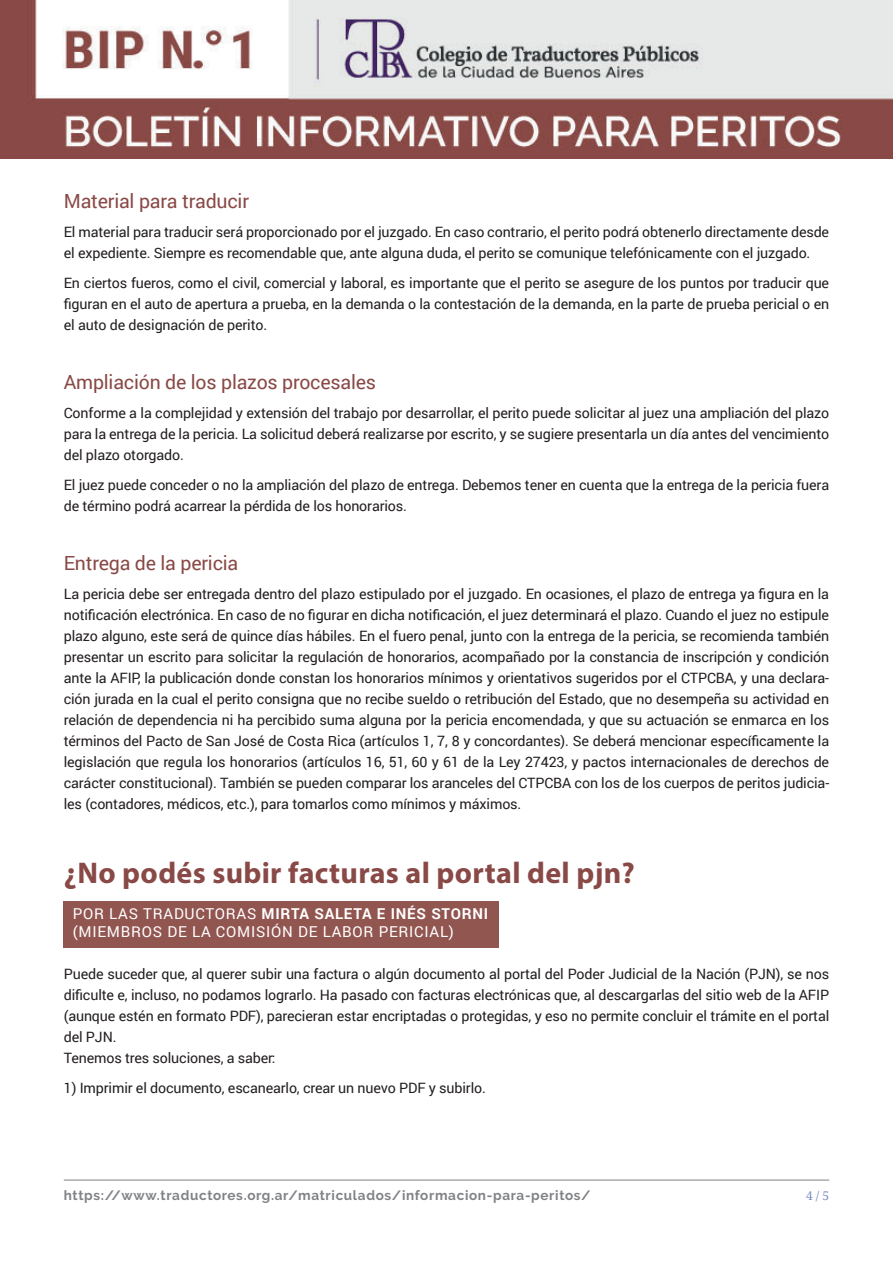
<style>
.page{position:relative;width:893px;height:1263px;background:#fff}
.page>*{position:absolute;margin:0;border:0;box-sizing:border-box;transform-origin:0 0}
.t1{font:700 30px "Myriad Pro";letter-spacing:.01em;color:#894946}
.t2{font:19.5px "Roboto";letter-spacing:-.01em;color:#894946}
.t3{font:15px/18px "Roboto";letter-spacing:.05em;color:#fff}
.t4{font:14.25px/21px "Roboto";letter-spacing:-.01em;color:#231f20}
.t5{font:700 13.5px "Raleway";letter-spacing:.05em;color:#808285}
.t6{font:12px "Droid Serif";color:#7d89c4}
.s1{font-weight:700}
</style>
<div class="page">
<hr style="left:64px;top:1180px;width:765px;height:1px;background:#808285">
<img style="left:0;top:0;width:893px;height:159px">
<div style="left:64px;top:901px;width:435px;height:47px;background:#925651"></div>
<h2 class="t2" style="left:64px;top:187px;width:187px">Material para traducir</h2>
<p class="t4" style="left:64px;top:221px;width:767px">El material para traducir será proporcionado por el juzgado. En caso contrario, el perito podrá obtenerlo directamente desde el expediente. Siempre es recomendable que, ante alguna duda, el perito se comunique telefónicamente con el juzgado.</p>
<p class="t4" style="left:64px;top:271px;width:767px;text-align:justify">En ciertos fueros, como el civil, comercial y laboral, es importante que el perito se asegure de los puntos por traducir que figuran en el auto de apertura a prueba, en la demanda o la contestación de la demanda, en la parte de prueba pericial o en el auto de designación de perito.</p>
<h2 class="t2" style="left:64px;top:368px;width:314px">Ampliación de los plazos procesales</h2>
<p class="t4" style="left:64px;top:402px;width:767px;text-align:justify">Conforme a la complejidad y extensión del trabajo por desarrollar, el perito puede solicitar al juez una ampliación del plazo para la entrega de la pericia. La solicitud deberá realizarse por escrito, y se sugiere presentarla un día antes del vencimiento del plazo otorgado.</p>
<p class="t4" style="left:64px;top:473px;width:767px">El juez puede conceder o no la ampliación del plazo de entrega. Debemos tener en cuenta que la entrega de la pericia fuera de término podrá acarrear la pérdida de los honorarios.</p>
<h2 class="t2" style="left:64px;top:549px;width:176px">Entrega de la pericia</h2>
<p class="t4" style="left:64px;top:583px;width:767px;text-align:justify">La pericia debe ser entregada dentro del plazo estipulado por el juzgado. En ocasiones, el plazo de entrega ya figura en la notificación electrónica. En caso de no figurar en dicha notificación, el juez determinará el plazo. Cuando el juez no estipule plazo alguno, este será de quince días hábiles. En el fuero penal, junto con la entrega de la pericia, se recomienda también presentar un escrito para solicitar la regulación de honorarios, acompañado por la constancia de inscripción y condición ante la AFIP, la publicación donde constan los honorarios mínimos y orientativos sugeridos por el CTPCBA, y una declara&shy;ción jurada en la cual el perito consigna que no recibe sueldo o retribución del Estado, que no desempeña su actividad en relación de dependencia ni ha percibido suma alguna por la pericia encomendada, y que su actuación se enmarca en los términos del Pacto de San José de Costa Rica (artículos 1, 7, 8 y concordantes). Se deberá mencionar específicamente la legislación que regula los honorarios (artículos 16, 51, 60 y 61 de la Ley 27423, y pactos internacionales de derechos de carácter constitucional). También se pueden comparar los aranceles del CTPCBA con los de los cuerpos de peritos judicia&shy;les (contadores, médicos, etc.), para tomarlos como mínimos y máximos.</p>
<h1 class="t1" style="left:64px;top:853px;width:573px">¿No podés subir facturas al portal del pjn?</h1>
<p class="t3" style="left:73px;top:904px;width:417px">POR LAS TRADUCTORAS <span class="s1">MIRTA SALETA E INÉS STORNI </span>(MIEMBROS DE LA COMISIÓN DE LABOR PERICIAL)</p>
<p class="t4" style="left:64px;top:963px;width:767px">Puede suceder que, al querer subir una factura o algún documento al portal del Poder Judicial de la Nación (PJN), se nos dificulte e, incluso, no podamos lograrlo. Ha pasado con facturas electrónicas que, al descargarlas del sitio web de la AFIP (aunque estén en formato PDF), parecieran estar encriptadas o protegidas, y eso no permite concluir el trámite en el portal del PJN.<br>Tenemos tres soluciones, a saber:</p>
<p class="t4" style="left:64px;top:1076px;width:424px">1) Imprimir el documento, escanearlo, crear un nuevo PDF y subirlo.</p>
<p class="t5" style="left:64px;top:1188px;width:528px">https://www.traductores.org.ar/matriculados/informacion-para-peritos/</p>
<p class="t6" style="left:806px;top:1189px;width:25px">4 / 5</p>
</div>
